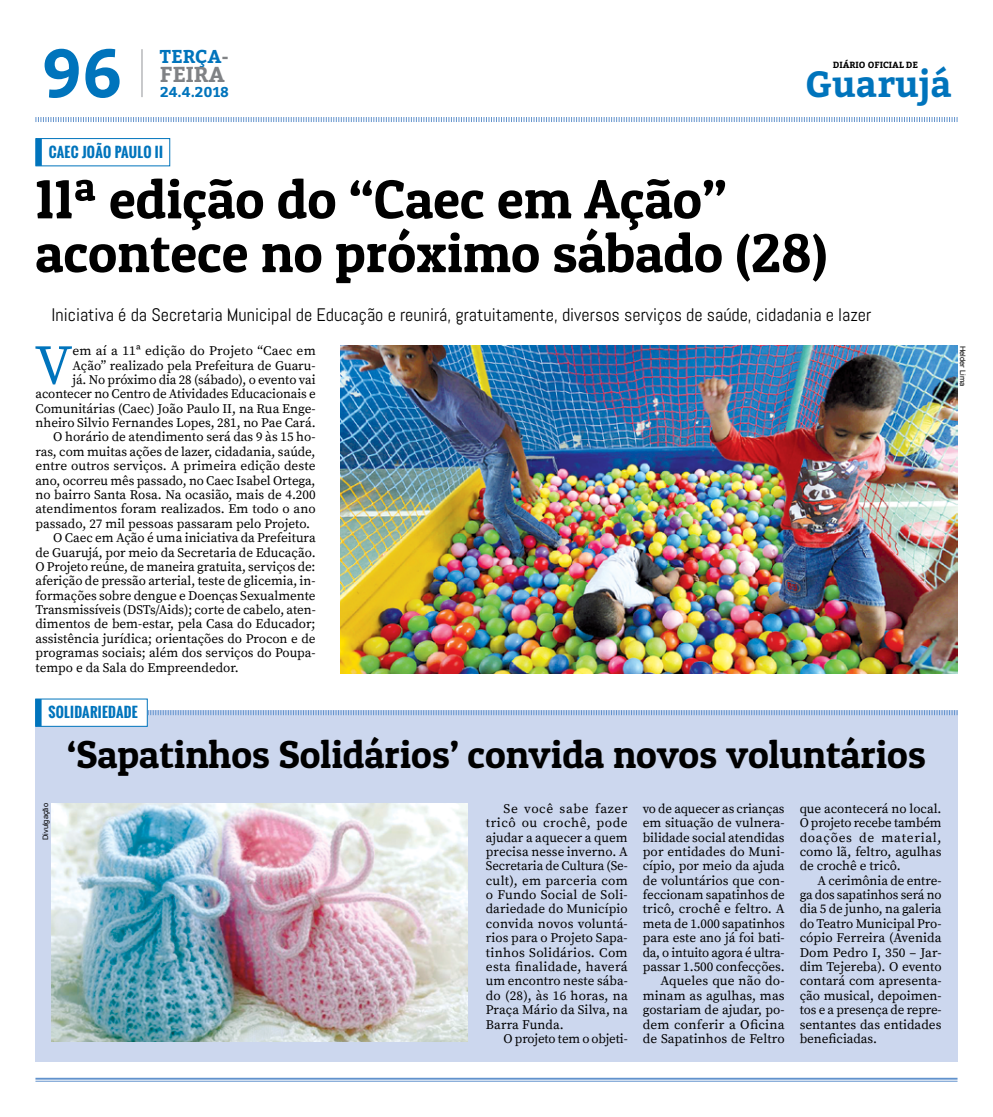
<style>
.page{position:relative;width:993px;height:1117px;background:#fff}
.page>*{position:absolute;margin:0;border:0;box-sizing:border-box;transform-origin:0 0}
.t1{font:700 67.5px "Bitter";color:#0074bc;scale:.95 1}
.t2{font:56.12px "Source Serif Pro";color:#0074bc}
.t3{font:55px/53.8px "Patua One";color:#000}
.t4{font:39.12px "Patua One";color:#000}
.t5{font:700 36.25px "Bitter";color:#0074bc}
.t6{font:700 21.5px "Bitter";color:#808285}
.t7{font:700 18.5px "Bitter";color:#0074bc}
.t8{font:18.12px "Abel";color:#000}
.t9{font:700 14.12px "Bitter";color:#0074bc}
.t10{font:700 13.75px "Oswald";letter-spacing:.02em;color:#0074bc}
.t11{font:13.12px/14.4px "Source Serif Pro";color:#000;text-align:justify}
.t12{font:700 8.88px "Bitter";color:#000}
.t13{font:7.5px "Arial";color:#000}
.s1{color:#808285}
</style>
<div class="page">
<div style="left:35px;top:710px;width:922px;height:351px;background:#ccd7ee"></div>
<hr style="left:142px;top:49px;width:1px;height:48px;background:#939598">
<svg style="left:35px;top:117px;width:922px;height:5px"></svg>
<hr style="left:35px;top:1077px;width:922px;height:2px;background:#6192cc">
<hr style="left:35px;top:1080px;width:922px;height:1px;background:#6192cc">
<div style="left:35px;top:138px;width:135px;height:28px;background:#fff;border:1px solid #0074bc"></div>
<div style="left:36px;top:138px;width:6px;height:28px;background:#0074bc"></div>
<div style="left:35px;top:698px;width:113px;height:28px;background:#fff"></div>
<div style="left:35px;top:698px;width:7px;height:28px;background:#0074bc"></div>
<svg style="left:147px;top:709px;width:810px;height:7px"></svg>
<img style="left:340px;top:345px;width:617px;height:328px">
<img style="left:51px;top:803px;width:416px;height:238px">
<h1 class="t1" style="left:43px;top:32px;width:85px">96</h1>
<h3 class="t7" style="left:160px;top:45px;width:70px">TERÇA<span class="s1">-</span></h3>
<h3 class="t6" style="left:160px;top:61px;width:67px">FEIRA</h3>
<p class="t9" style="left:160px;top:83px;width:70px">24.4.2018</p>
<p class="t12" style="left:832px;top:60px;width:87px">DIÁRIO OFICIAL DE</p>
<h3 class="t5" style="left:804px;top:62px;width:148px">Guarujá</h3>
<p class="t10" style="left:49px;top:142px;width:116px">CAEC JOÃO PAULO II</p>
<h3 class="t3" style="left:35px;top:171px;width:793px">11ª edição do “Caec em Ação” acontece no próximo sábado (28)</h3>
<h3 class="t8" style="left:52px;top:303px;width:821px">Iniciativa é da Secretaria Municipal de Educação e reunirá, gratuitamente, diversos serviços de saúde, cidadania e lazer</h3>
<h2 class="t2" style="left:35px;top:332px;width:39px">V</h2>
<p class="t11" style="left:72px;top:344px;width:245px">em aí a 11ª edição do Projeto “Caec em</p>
<p class="t11" style="left:72px;top:358px;width:244px">Ação” realizado pela Prefeitura de Guaru-</p>
<p class="t11" style="left:72px;top:373px;width:244px">já. No próximo dia 28 (sábado), o evento vai</p>
<p class="t11" style="left:35px;top:387px;width:282px">acontecer no Centro de Atividades Educacionais e</p>
<p class="t11" style="left:35px;top:401px;width:281px">Comunitárias (Caec) João Paulo II, na Rua Enge-</p>
<p class="t11" style="left:35px;top:416px;width:281px">nheiro Silvio Fernandes Lopes, 281, no Pae Cará.</p>
<p class="t11" style="left:53px;top:430px;width:264px">O horário de atendimento será das 9 às 15 ho-</p>
<p class="t11" style="left:35px;top:444px;width:281px">ras, com muitas ações de lazer, cidadania, saúde,</p>
<p class="t11" style="left:35px;top:459px;width:281px">entre outros serviços. A primeira edição deste</p>
<p class="t11" style="left:35px;top:473px;width:281px">ano, ocorreu mês passado, no Caec Isabel Ortega,</p>
<p class="t11" style="left:35px;top:488px;width:281px">no bairro Santa Rosa. Na ocasião, mais de 4.200</p>
<p class="t11" style="left:35px;top:502px;width:281px">atendimentos foram realizados. Em todo o ano</p>
<p class="t11" style="left:35px;top:516px;width:276px">passado, 27 mil pessoas passaram pelo Projeto.</p>
<p class="t11" style="left:53px;top:531px;width:264px">O Caec em Ação é uma iniciativa da Prefeitura</p>
<p class="t11" style="left:35px;top:545px;width:281px">de Guarujá, por meio da Secretaria de Educação.</p>
<p class="t11" style="left:35px;top:559px;width:281px">O Projeto reúne, de maneira gratuita, serviços de:</p>
<p class="t11" style="left:35px;top:574px;width:281px">aferição de pressão arterial, teste de glicemia, in-</p>
<p class="t11" style="left:35px;top:588px;width:281px">formações sobre dengue e Doenças Sexualmente</p>
<p class="t11" style="left:35px;top:603px;width:282px">Transmissíveis (DSTs/Aids); corte de cabelo, aten-</p>
<p class="t11" style="left:35px;top:617px;width:281px">dimentos de bem-estar, pela Casa do Educador;</p>
<p class="t11" style="left:35px;top:631px;width:281px">assistência jurídica; orientações do Procon e de</p>
<p class="t11" style="left:35px;top:646px;width:281px">programas sociais; além dos serviços do Poupa-</p>
<p class="t11" style="left:35px;top:660px;width:205px">tempo e da Sala do Empreendedor.</p>
<p class="t10" style="left:48px;top:702px;width:91px">SOLIDARIEDADE</p>
<p class="t13" style="left:41px;top:840px;width:39px;rotate:-90deg">Divulgação</p>
<h3 class="t4" style="left:67px;top:730px;width:859px">‘Sapatinhos Solidários’ convida novos voluntários</h3>
<p class="t11" style="left:485px;top:801px;width:143px;text-indent:18px">Se você sabe fazer tricô ou crochê, pode ajudar a aquecer a quem precisa nesse inverno. A Secretaria de Cultura (Se&shy;cult), em parceria com o Fundo Social de Soli&shy;dariedade do Município convida novos voluntá&shy;rios para o Projeto Sapa&shy;tinhos Solidários. Com esta finalidade, haverá um encontro neste sába&shy;do (28), às 16 horas, na Praça Mário da Silva, na Barra Funda.</p>
<p class="t11" style="left:503px;top:1031px;width:126px">O projeto tem o objeti-</p>
<p class="t11" style="left:642px;top:801px;width:143px;text-align:right">vo de aquecer as crianças em situação de vulnera&shy;bilidade social atendidas por entidades do Muni&shy;cípio, por meio da ajuda de voluntários que con&shy;feccionam sapatinhos de tricô, crochê e feltro. A meta de 1.000 sapatinhos para este ano já foi bati&shy;da, o intuito agora é ultra&shy;passar 1.500 confecções.<br>Aqueles que não do&shy;minam as agulhas, mas gostariam de ajudar, po&shy;dem conferir a Oficina de Sapatinhos de Feltro</p>
<p class="t11" style="left:799px;top:801px;width:143px">que acontecerá no local.<br>O projeto recebe também doações de material, como lã, feltro, agulhas de crochê e tricô.</p>
<p class="t11" style="left:799px;top:873px;width:143px;text-indent:18px">A cerimônia de entre&shy;ga dos sapatinhos será no dia 5 de junho, na galeria do Teatro Municipal Pro&shy;cópio Ferreira (Avenida Dom Pedro I, 350 – Jar&shy;dim Tejereba). O evento contará com apresenta&shy;ção musical, depoimen&shy;tos e a presença de repre&shy;sentantes das entidades beneficiadas.</p>
<p class="t13" style="left:967px;top:345px;width:42px;rotate:90deg">Helder Lima</p>
</div>
